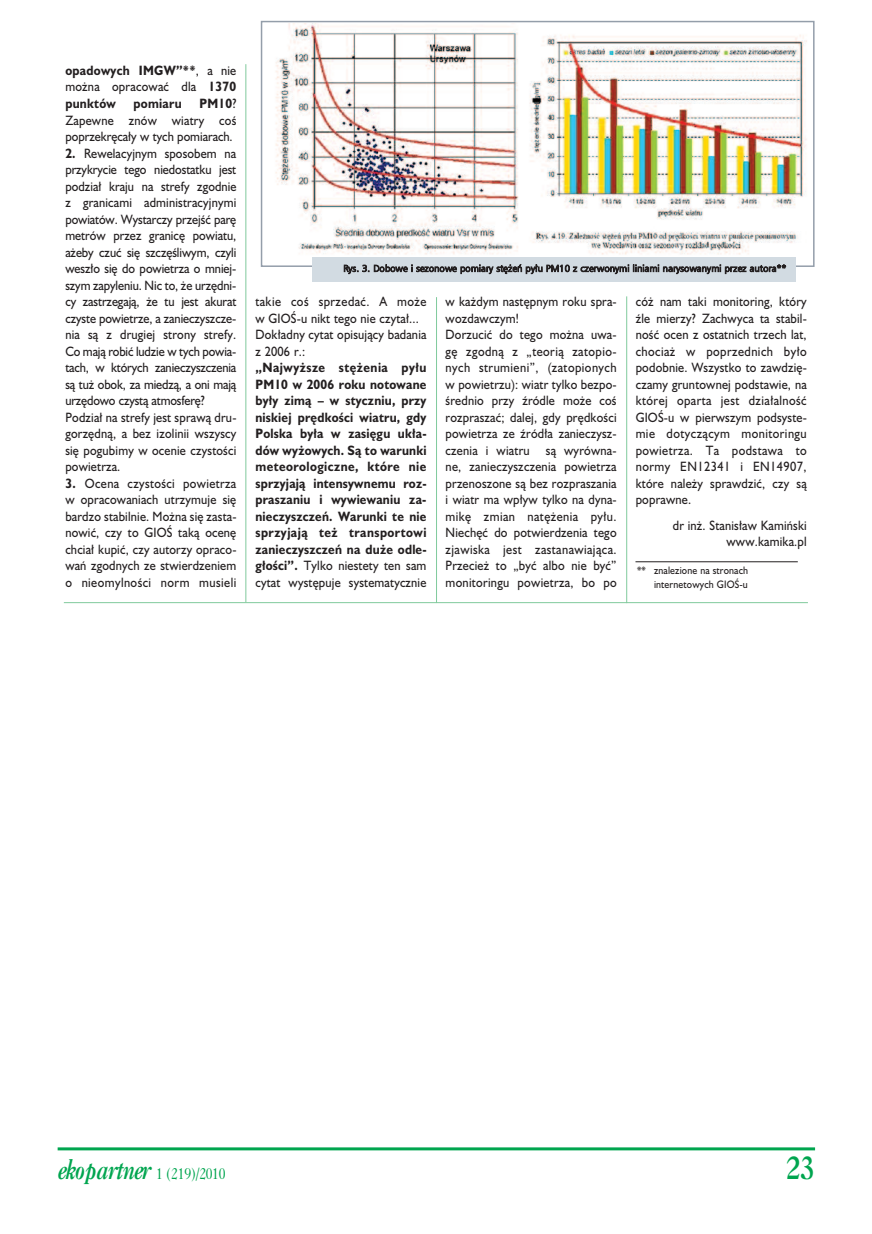
<style>
.page{position:relative;width:872px;height:1234px;background:#fff}
.page>*{position:absolute;margin:0;border:0;box-sizing:border-box;transform-origin:0 0}
.t1{font:700 30.6px "Casablanca";color:#00a54f;scale:.83 1}
.t2{font:16.2px "Casablanca";letter-spacing:-.025em;color:#00a54f;scale:.83 1}
.t3{font:12.3px/16.5px "Humanst 521 PL";letter-spacing:.015em;color:#231f20;text-align:justify;scale:.91 1}
.t4{font:12.3px/16.5px "Humanst 521 PL";letter-spacing:-.005em;color:#231f20;scale:.91 1}
.t5{font:700 12.3px/16.5px "Humanst 521 PL";letter-spacing:.025em;color:#231f20;text-align:justify;scale:.91 1}
.t6{font:9.9px/13.5px "Humanst 521 PL";letter-spacing:.015em;color:#231f20;text-align:right;scale:.91 1}
.t7{font:9px "Humnst 777 Lt PL";letter-spacing:.01em;color:#231f20}
.s1{font-weight:400}
.s2{font-weight:700}
.s3{font-weight:700;font-style:italic;font-size:27px}
</style>
<div class="page">
<hr style="left:58px;top:1147px;width:757px;height:3px;background:#00a54f">
<hr style="left:245px;top:64px;width:1px;height:538px;background:#80ca9c">
<hr style="left:436px;top:297px;width:1px;height:306px;background:#80ca9c">
<hr style="left:626px;top:296px;width:1px;height:307px;background:#80ca9c">
<img style="left:275px;top:24px;width:532px;height:231px">
<div style="left:261px;top:21px;width:553px;height:246px;border:2px solid #949eaa"></div>
<div style="left:312px;top:257px;width:484px;height:24px;background:#d2dbe2"></div>
<hr style="left:635px;top:561px;width:162px;height:1px;background:#231f20">
<hr style="left:64px;top:602px;width:744px;height:1px;background:#80ca9c">
<p class="t5" style="left:65px;top:62px;width:189px">opadowych IMGW”**<span class="s1">, a nie można opracować dla</span> 1370 punktów</p>
<p class="t3" style="left:65px;top:95px;width:189px;text-indent:134px"><span class="s2">PM10</span>?<br>Zapewne znów wiatry coś poprzekręcały w tych pomiarach.</p>
<p class="t4" style="left:65px;top:145px;width:190px"><span class="s2">2.</span> Rewelacyjnym sposobem na przykrycie tego niedostatku jest podział kraju na strefy zgodnie z granicami administracyjnymi powiatów. Wystarczy przejść parę metrów przez granicę powiatu, ażeby czuć się szczęśliwym, czyli weszło się do powietrza o mniej&shy;szym zapyleniu. Nic to, że urzędni&shy;cy zastrzegają, że tu jest akurat czyste powietrze, a zanieczyszcze&shy;nia są z drugiej strony strefy.<br>Co mają robić ludzie w tych powia&shy;tach, w których zanieczyszczenia są tuż obok, za miedzą, a oni mają urzędowo czystą atmosferę?<br>Podział na strefy jest sprawą dru&shy;gorzędną, a bez izolinii wszyscy się pogubimy w ocenie czystości powietrza.</p>
<p class="t3" style="left:65px;top:475px;width:190px"><span class="s2">3.</span> Ocena czystości powietrza w opracowaniach utrzymuje się bardzo stabilnie. Można się zasta&shy;nowić, czy to GIOŚ taką ocenę chciał kupić, czy autorzy opraco&shy;wań zgodnych ze stwierdzeniem o nieomylności norm musieli</p>
<p class="t5" style="left:134px;top:95px;width:54px">pomiaru</p>
<p class="t7" style="left:343px;top:263px;width:444px">Rys. 3. Dobowe i sezonowe pomiary stężeń pyłu PM10 z czerwonymi liniami narysowanymi przez autora**</p>
<p class="t3" style="left:255px;top:294px;width:189px;text-align:left">takie coś sprzedać. A może w GIOŚ-u nikt tego nie czytał...<br>Dokładny cytat opisujący badania z 2006 r.:</p>
<p class="t5" style="left:255px;top:360px;width:190px">„Najwyższe stężenia pyłu PM10 w 2006 roku notowane były zimą – w styczniu, przy niskiej prędkości wiatru, gdy Polska była w zasięgu ukła&shy;dów wyżowych. Są to warunki meteorologiczne, które nie sprzyjają intensywnemu roz&shy;praszaniu i wywiewaniu za&shy;nieczyszczeń. Warunki te nie sprzyjają też transportowi zanieczyszczeń na duże odle&shy;głości”. <span class="s1">Tylko niestety ten sam cytat występuje systematycznie</span></p>
<p class="t3" style="left:445px;top:294px;width:190px;text-align:left">w każdym następnym roku spra&shy;wozdawczym!<br>Dorzucić do tego można uwa&shy;gę zgodną z „teorią zatopio&shy;nych strumieni”, (zatopionych w powietrzu): wiatr tylko bezpo&shy;średnio przy źródle może coś rozpraszać; dalej, gdy prędkości powietrza ze źródła zanieczysz&shy;czenia i wiatru</p>
<p class="t3" style="left:445px;top:442px;width:190px;text-indent:100px">są wyrówna&shy;ne, zanieczyszczenia powietrza przenoszone są bez rozpraszania i wiatr ma wpływ tylko na dyna&shy;mikę zmian natężenia pyłu.<br>Niechęć do potwierdzenia tego zjawiska jest zastanawiająca.<br>Przecież to „być albo nie być” monitoringu powietrza, bo po</p>
<p class="t3" style="left:635px;top:294px;width:190px">cóż nam taki monitoring, który źle mierzy? Zachwyca ta stabil&shy;ność ocen z ostatnich trzech lat, chociaż w poprzednich było podobnie. Wszystko to zawdzię&shy;czamy gruntownej podstawie, na której oparta jest działalność GIOŚ-u w pierwszym podsyste&shy;mie dotyczącym monitoringu powietrza. Ta podstawa to normy EN12341 i EN14907, które należy sprawdzić, czy są poprawne.</p>
<p class="t3" style="left:673px;top:517px;width:149px;text-align:right">dr inż. Stanisław Kamiński www.kamika.pl</p>
<p class="t6" style="left:637px;top:564px;width:124px">** znalezione na stronach internetowych GIOŚ-u</p>
<h2 class="t2" style="left:58px;top:1164px;width:203px"><span class="s3">ekopartner</span> 1 (219)/2010</h2>
<h1 class="t1" style="left:786px;top:1149px;width:36px">23</h1>
</div>
